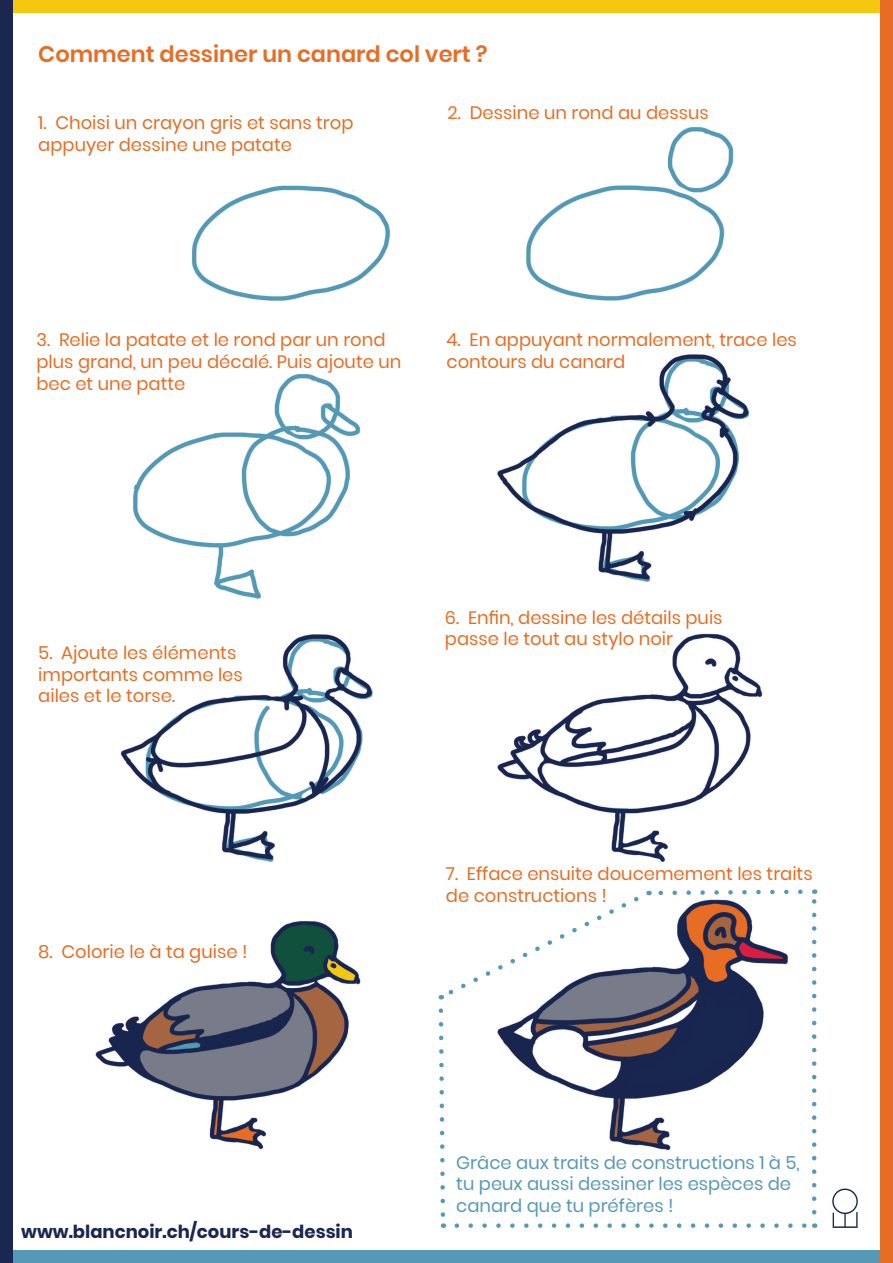
<style>
.page{position:relative;width:893px;height:1263px;background:#fff}
.page>*{position:absolute;margin:0;border:0;box-sizing:border-box;transform-origin:0 0}
.t1{font:600 22.5px "Poppins";color:#e76d24}
.t2{font:18px/21.6px "Poppins";color:#e76d24}
.t3{font:18px/21.6px "Poppins";color:#5699b6}
.t4{font:700 18px "Poppins";color:#1a2751}
</style>
<div class="page">
<img style="left:95px;top:127px;width:723px;height:1046px">
<svg style="left:457px;top:1223px;width:350px;height:5px"></svg>
<svg style="left:441px;top:893px;width:201px;height:107px"></svg>
<svg style="left:436px;top:1006px;width:11px;height:222px"></svg>
<svg style="left:812px;top:889px;width:4px;height:323px"></svg>
<svg style="left:648px;top:887px;width:157px;height:10px"></svg>
<div style="left:0;top:0;width:893px;height:13px;background:#f4c811"></div>
<div style="left:0;top:1250px;width:893px;height:13px;background:#5699b6"></div>
<div style="left:880px;top:0;width:13px;height:1263px;background:#e76d24"></div>
<div style="left:0;top:0;width:13px;height:1263px;background:#1a2751"></div>
<svg style="left:832px;top:1188px;width:26px;height:40px"></svg>
<p class="t1" style="left:38px;top:41px;width:451px">Comment dessiner un canard col vert ?</p>
<p class="t2" style="left:38px;top:112px;width:317px">1. Choisi un crayon gris et sans trop</p>
<p class="t2" style="left:38px;top:134px;width:255px">appuyer dessine une patate</p>
<p class="t2" style="left:448px;top:102px;width:263px">2. Dessine un rond au dessus</p>
<p class="t2" style="left:36px;top:329px;width:366px">3. Relie la patate et le rond par un rond plus grand, un peu décalé. Puis ajoute un bec et une patte</p>
<p class="t2" style="left:446px;top:329px;width:352px">4. En appuyant normalement, trace les contours du canard</p>
<p class="t2" style="left:38px;top:642px;width:206px">5. Ajoute les éléments importants comme les ailes et le torse.</p>
<p class="t2" style="left:38px;top:941px;width:211px">8. Colorie le à ta guise !</p>
<p class="t4" style="left:21px;top:1221px;width:333px">www.blancnoir.ch/cours-de-dessin</p>
<p class="t2" style="left:445px;top:607px;width:279px">6. Enfin, dessine les détails puis passe le tout au stylo noir</p>
<p class="t2" style="left:446px;top:863px;width:368px">7. Efface ensuite doucemement les traits de constructions !</p>
<p class="t3" style="left:456px;top:1152px;width:345px">Grâce aux traits de constructions 1 à 5, tu peux aussi dessiner les espèces de canard que tu préfères !</p>
</div>
